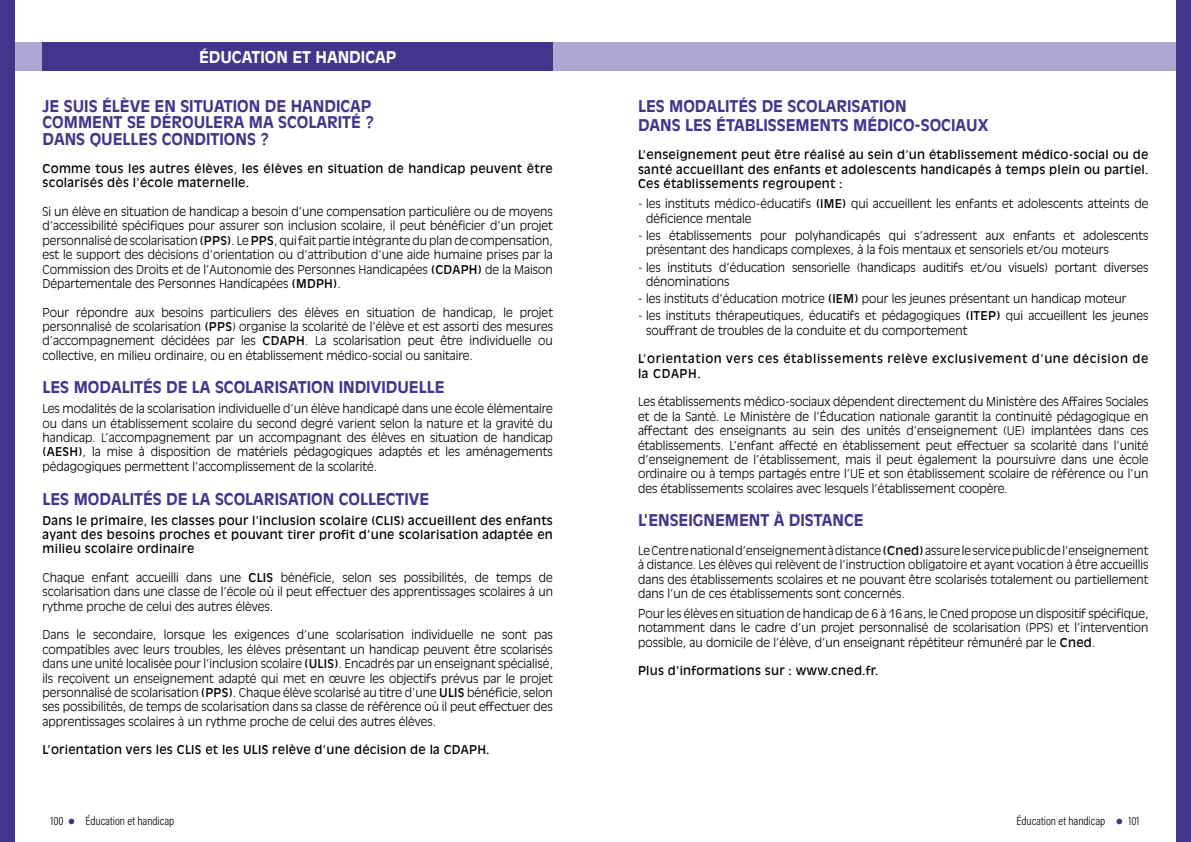
<style>
.page{position:relative;width:1191px;height:842px;background:#fff}
.page>*{position:absolute;margin:0;border:0;box-sizing:border-box;transform-origin:0 0}
.t1{font:700 16px/16.8px "Antique Olive Std";color:#43358b}
.t2{font:700 16px "Antique Olive Std";color:#fff}
.t3{font:300 12px/14.4px "Antique Olive Std";color:#000;text-align:justify}
.t4{font:12px/14.4px "Antique Olive Std";letter-spacing:.02em;color:#000;text-align:justify}
.t5{font:12px/14.4px "Antique Olive Std";letter-spacing:.05em;color:#000}
.t6{font:300 12px "Acumin Pro Cond";color:#000}
.s1{font-weight:400}
</style>
<div class="page">
<svg style="left:69px;top:819px;width:5px;height:5px"></svg>
<svg style="left:1116px;top:819px;width:6px;height:5px"></svg>
<div style="left:14px;top:43px;width:1162px;height:28px;background:#afa6d2"></div>
<div style="left:43px;top:43px;width:510px;height:28px;background:#43358b"></div>
<div style="left:1176px;top:0;width:15px;height:842px;background:#43358b"></div>
<div style="left:0;top:0;width:14px;height:842px;background:#43358b"></div>
<h1 class="t2" style="left:199px;top:47px;width:199px">ÉDUCATION ET HANDICAP</h1>
<h1 class="t1" style="left:43px;top:97px;width:333px">JE SUIS ÉLÈVE EN SITUATION DE HANDICAP<br>COMMENT SE DÉROULERA MA SCOLARITÉ ?<br>DANS QUELLES CONDITIONS ?</h1>
<p class="t4" style="left:43px;top:162px;width:512px;line-height:14px">Comme tous les autres élèves, les élèves en situation de handicap peuvent être scolarisés dès l’école maternelle.</p>
<p class="t3" style="left:43px;top:205px;width:512px">Si un élève en situation de handicap a besoin d’une compensation particulière ou de moyens d’accessibilité spécifiques pour assurer son inclusion scolaire, il peut bénéficier d’un projet personnalisé de scolarisation <span class="s1">(PPS)</span>. Le <span class="s1">PPS</span>, qui fait partie intégrante du plan de compensation, est le support des décisions d’orientation ou d’attribution d’une aide humaine prises par la Commission des Droits et de l’Autonomie des Personnes Handicapées <span class="s1">(CDAPH)</span> de la Maison Départementale des Personnes Handicapées <span class="s1">(MDPH)</span>.</p>
<p class="t3" style="left:43px;top:305px;width:512px">Pour répondre aux besoins particuliers des élèves en situation de handicap, le projet personnalisé de scolarisation <span class="s1">(PPS</span>) organise la scolarité de l’élève et est assorti des mesures d’accompagnement décidées par les <span class="s1">CDAPH</span>. La scolarisation peut être individuelle ou collective, en milieu ordinaire, ou en établissement médico-social ou sanitaire.</p>
<h1 class="t1" style="left:43px;top:379px;width:403px">LES MODALITÉS DE LA SCOLARISATION INDIVIDUELLE</h1>
<p class="t3" style="left:43px;top:402px;width:512px">Les modalités de la scolarisation individuelle d’un élève handicapé dans une école élémentaire ou dans un établissement scolaire du second degré varient selon la nature et la gravité du handicap. L’accompagnement par un accompagnant des élèves en situation de handicap <span class="s1">(AESH)</span>, la mise à disposition de matériels pédagogiques adaptés et les aménagements pédagogiques permettent l’accomplissement de la scolarité.</p>
<h1 class="t1" style="left:43px;top:490px;width:388px">LES MODALITÉS DE LA SCOLARISATION COLLECTIVE</h1>
<p class="t4" style="left:43px;top:513px;width:512px">Dans le primaire, les classes pour l’inclusion scolaire (CLIS) accueillent des enfants ayant des besoins proches et pouvant tirer profit d’une scolarisation adaptée en milieu scolaire ordinaire</p>
<p class="t3" style="left:43px;top:571px;width:512px">Chaque enfant accueilli dans une <span class="s1">CLIS</span> bénéficie, selon ses possibilités, de temps de scolarisation dans une classe de l’école où il peut effectuer des apprentissages scolaires à un rythme proche de celui des autres élèves.</p>
<p class="t3" style="left:43px;top:628px;width:512px">Dans le secondaire, lorsque les exigences d’une scolarisation individuelle ne sont pas compatibles avec leurs troubles, les élèves présentant un handicap peuvent être scolarisés dans une unité localisée pour l’inclusion scolaire <span class="s1">(ULIS)</span>. Encadrés par un enseignant spécialisé, ils reçoivent un enseignement adapté qui met en œuvre les objectifs prévus par le projet personnalisé de scolarisation <span class="s1">(PPS)</span>. Chaque élève scolarisé au titre d’une <span class="s1">ULIS</span> bénéficie, selon ses possibilités, de temps de scolarisation dans sa classe de référence où il peut effectuer des apprentissages scolaires à un rythme proche de celui des autres élèves.</p>
<p class="t4" style="left:43px;top:743px;width:448px">L’orientation vers les CLIS et les ULIS relève d’une décision de la CDAPH.</p>
<h1 class="t1" style="left:638px;top:96px;width:352px;line-height:19.2px">LES MODALITÉS DE SCOLARISATION<br>DANS LES ÉTABLISSEMENTS MÉDICO-SOCIAUX</h1>
<p class="t4" style="left:638px;top:148px;width:512px">L’enseignement peut être réalisé au sein d’un établissement médico-social ou de santé accueillant des enfants et adolescents handicapés à temps plein ou partiel.<br>Ces établissements regroupent :</p>
<p class="t3" style="left:646px;top:197px;width:504px;text-indent:-8px">- les instituts médico-éducatifs <span class="s1">(IME)</span> qui accueillent les enfants et adolescents atteints de déficience mentale</p>
<p class="t3" style="left:646px;top:228px;width:504px;text-indent:-8px">- les établissements pour polyhandicapés qui s’adressent aux enfants et adolescents présentant des handicaps complexes, à la fois mentaux et sensoriels et/ou moteurs</p>
<p class="t3" style="left:646px;top:260px;width:504px;text-indent:-8px">- les instituts d’éducation sensorielle (handicaps auditifs et/ou visuels) portant diverses dénominations</p>
<p class="t3" style="left:638px;top:292px;width:490px">- les instituts d’éducation motrice <span class="s1">(IEM)</span> pour les jeunes présentant un handicap moteur</p>
<p class="t3" style="left:646px;top:309px;width:504px;text-indent:-8px">- les instituts thérapeutiques, éducatifs et pédagogiques <span class="s1">(ITEP)</span> qui accueillent les jeunes souffrant de troubles de la conduite et du comportement</p>
<p class="t5" style="left:638px;top:352px;width:512px">L’orientation vers ces établissements relève exclusivement d’une décision de la CDAPH.</p>
<p class="t3" style="left:638px;top:395px;width:512px">Les établissements médico-sociaux dépendent directement du Ministère des Affaires Sociales et de la Santé. Le Ministère de l’Éducation nationale garantit la continuité pédagogique en affectant des enseignants au sein des unités d’enseignement (UE) implantées dans ces établissements. L’enfant affecté en établissement peut effectuer sa scolarité dans l’unité d’enseignement de l’établissement, mais il peut également la poursuivre dans une école ordinaire ou à temps partagés entre l’UE et son établissement scolaire de référence ou l’un des établissements scolaires avec lesquels l’établissement coopère.</p>
<h1 class="t1" style="left:638px;top:512px;width:227px">L’ENSEIGNEMENT À DISTANCE</h1>
<p class="t3" style="left:638px;top:543px;width:512px">Le Centre national d’enseignement à distance <span class="s1">(Cned)</span> assure le service public de l’enseignement à distance. Les élèves qui relèvent de l’instruction obligatoire et ayant vocation à être accueillis dans des établissements scolaires et ne pouvant être scolarisés totalement ou partiellement dans l’un de ces établissements sont concernés.</p>
<p class="t3" style="left:638px;top:606px;width:512px">Pour les élèves en situation de handicap de 6 à 16 ans, le Cned propose un dispositif spécifique, notamment dans le cadre d’un projet personnalisé de scolarisation (PPS) et l’intervention possible, au domicile de l’élève, d’un enseignant répétiteur rémunéré par le <span class="s1">Cned</span>.</p>
<p class="t4" style="left:638px;top:664px;width:242px">Plus d’informations sur : www.cned.fr.</p>
<p class="t6" style="left:50px;top:813px;width:14px">100</p>
<p class="t6" style="left:86px;top:813px;width:90px">Éducation et handicap</p>
<p class="t6" style="left:1016px;top:813px;width:90px">Éducation et handicap</p>
<p class="t6" style="left:1128px;top:813px;width:12px">101</p>
</div>
